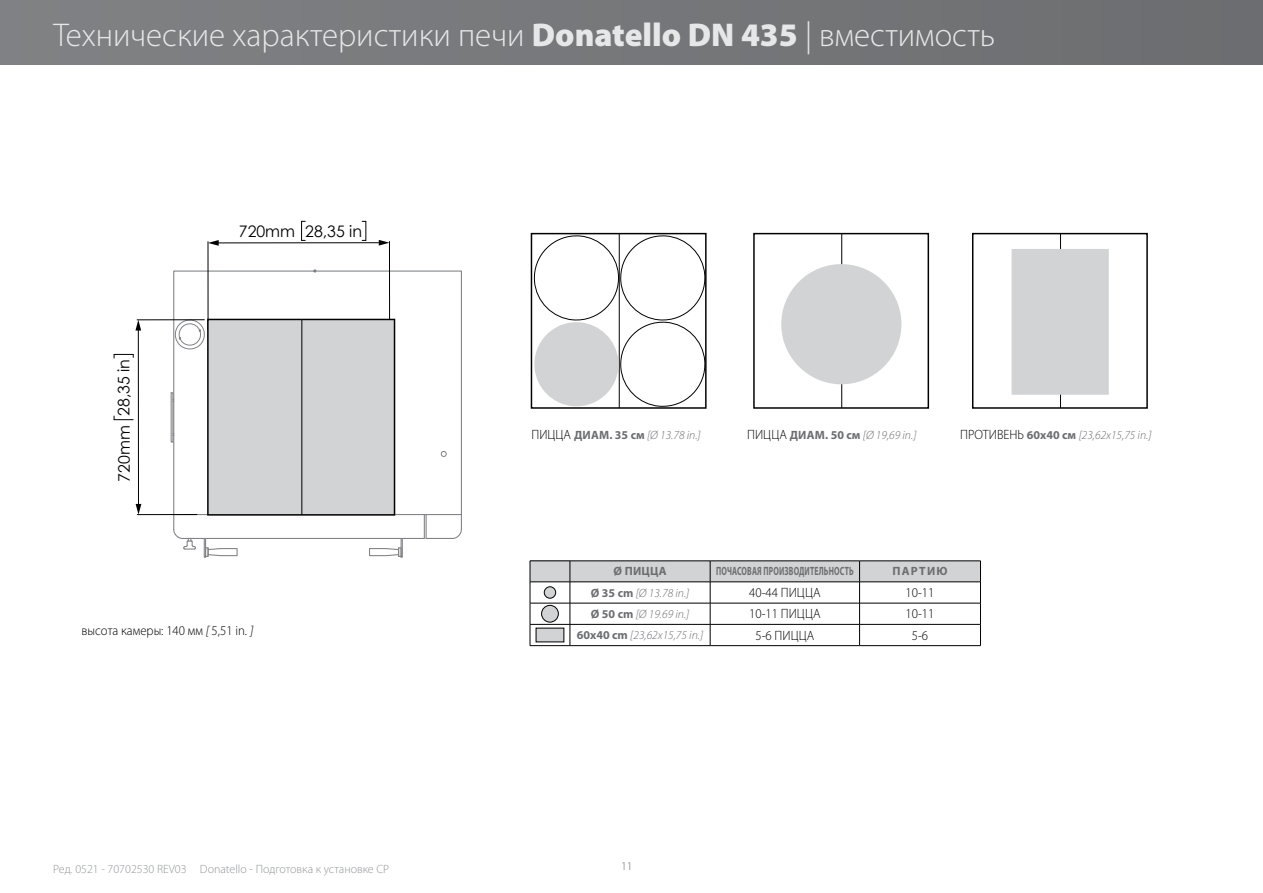
<style>
.page{position:relative;width:1263px;height:893px;background:#fff}
.page>*{position:absolute;margin:0;border:0;box-sizing:border-box;transform-origin:0 0}
.t1{font:300 33px "Myriad Pro";color:#e6e7e8}
.t2{font:15.9px "Century Gothic";color:#000}
.t3{font:300 13.5px "Myriad Pro";color:#000;scale:.95 1}
.t4{font:italic 300 12px "Myriad Pro";color:#6d6e71}
.t5{font:300 12px "Myriad Pro";color:#939598}
.t6{font:700 12px "Myriad Pro";letter-spacing:.02em;color:#6d6e71;scale:.64 1}
.t7{font:700 12px "Myriad Pro";letter-spacing:.02em;color:#6d6e71}
.t8{font:300 12px "Myriad Pro";color:#6d6e71}
.s1{font-weight:900}
.s2{font-style:normal;font-size:13.5px;color:#000}
.s3{font-weight:700;font-style:normal}
.s4{font-style:italic}
</style>
<div class="page">
<div style="left:0;top:0;width:1263px;height:65px;background:#76777a"></div>
<svg style="left:368px;top:537px;width:35px;height:21px"></svg>
<hr style="left:183px;top:538px;width:241px;height:1px;background:#808285">
<svg style="left:203px;top:537px;width:35px;height:21px"></svg>
<div style="left:173px;top:271px;width:289px;height:244px;border:1px solid #808285"></div>
<svg style="left:173px;top:515px;width:24px;height:35px"></svg>
<svg style="left:424px;top:515px;width:38px;height:24px"></svg>
<svg style="left:170px;top:392px;width:4px;height:51px"></svg>
<svg style="left:312px;top:269px;width:6px;height:4px"></svg>
<svg style="left:175px;top:319px;width:30px;height:31px"></svg>
<svg style="left:441px;top:451px;width:6px;height:6px"></svg>
<div style="left:753px;top:233px;width:176px;height:176px;border:1px solid #000"></div>
<hr style="left:841px;top:234px;width:1px;height:174px;background:#000">
<svg style="left:532px;top:234px;width:175px;height:174px"></svg>
<svg style="left:781px;top:262px;width:121px;height:124px"></svg>
<div style="left:972px;top:233px;width:176px;height:176px;border:1px solid #000"></div>
<hr style="left:1060px;top:234px;width:1px;height:174px;background:#000">
<div style="left:1011px;top:249px;width:98px;height:146px;background:#d1d3d4"></div>
<hr style="left:138px;top:329px;width:1px;height:177px;background:#000">
<svg style="left:136px;top:504px;width:5px;height:11px"></svg>
<svg style="left:135px;top:320px;width:6px;height:11px"></svg>
<hr style="left:137px;top:319px;width:67px;height:1px;background:#000">
<hr style="left:137px;top:514px;width:60px;height:1px;background:#000">
<hr style="left:217px;top:242px;width:164px;height:1px;background:#000">
<svg style="left:208px;top:240px;width:11px;height:6px"></svg>
<svg style="left:379px;top:240px;width:10px;height:6px"></svg>
<hr style="left:389px;top:241px;width:1px;height:88px;background:#000">
<hr style="left:208px;top:242px;width:1px;height:87px;background:#000">
<div style="left:208px;top:319px;width:186px;height:196px;background:#d1d3d4"></div>
<div style="left:207px;top:319px;width:188px;height:197px;border:1px solid #000"></div>
<hr style="left:302px;top:320px;width:1px;height:195px;background:#000">
<svg style="left:362px;top:221px;width:5px;height:20px"></svg>
<svg style="left:301px;top:221px;width:4px;height:20px"></svg>
<svg style="left:114px;top:354px;width:20px;height:4px"></svg>
<svg style="left:114px;top:416px;width:19px;height:4px"></svg>
<div style="left:530px;top:561px;width:40px;height:21px;background:#d1d3d4"></div>
<hr style="left:530px;top:561px;width:40px;height:1px;background:#000">
<hr style="left:530px;top:582px;width:40px;height:1px;background:#000">
<hr style="left:530px;top:603px;width:40px;height:1px;background:#000">
<hr style="left:530px;top:624px;width:40px;height:1px;background:#000">
<svg style="left:530px;top:561px;width:1px;height:84px"></svg>
<svg style="left:570px;top:561px;width:411px;height:84px"></svg>
<hr style="left:530px;top:645px;width:40px;height:1px;background:#000">
<hr style="left:570px;top:645px;width:140px;height:1px;background:#000">
<hr style="left:710px;top:645px;width:149px;height:1px;background:#000">
<hr style="left:859px;top:645px;width:122px;height:1px;background:#000">
<div style="left:544px;top:587px;width:12px;height:11px;background:#d1d3d4;border-radius:50%"></div>
<div style="left:544px;top:587px;width:12px;height:11px;border:1px solid #000;border-radius:50%"></div>
<div style="left:542px;top:605px;width:16px;height:17px;background:#d1d3d4;border-radius:50%"></div>
<div style="left:541px;top:605px;width:17px;height:17px;border:1px solid #000;border-radius:50%"></div>
<div style="left:536px;top:628px;width:28px;height:14px;background:#d1d3d4"></div>
<h1 class="t1" style="left:53px;top:17px;width:943px">Технические характеристики печи <span class="s1">Donatello DN 435</span> | вместимость</h1>
<h2 class="t2" style="left:239px;top:220px;width:125px">720mm 28,35 in</h2>
<h2 class="t2" style="left:113px;top:416px;width:58px;rotate:-90deg">28,35 in</h2>
<h2 class="t2" style="left:113px;top:481px;width:58px;rotate:-90deg">720mm</h2>
<p class="t4" style="left:531px;top:429px;width:171px"><span class="s2">ПИЦЦА</span> <span class="s3">диам. 35 см</span> [Ø 13.78 in.]</p>
<p class="t4" style="left:747px;top:429px;width:171px"><span class="s2">ПИЦЦА</span> <span class="s3">диам. 50 см</span> [Ø 19,69 in.]</p>
<p class="t4" style="left:960px;top:429px;width:193px"><span class="s2">ПРОТИВЕН Ь</span> <span class="s3">60x40 см</span> [23,62x15,75 in.]</p>
<p class="t3" style="left:82px;top:623px;width:182px">высота камеры: 140 мм <span class="s4">[</span> 5,51 in. <span class="s4">]</span></p>
<p class="t7" style="left:613px;top:563px;width:54px">ø ПИЦЦА</p>
<p class="t6" style="left:716px;top:563px;width:18px">ПОЧАСОВА</p>
<p class="t6" style="left:757px;top:563px;width:59px">Я ПРОИЗВОДИ</p>
<p class="t6" style="left:810px;top:563px;width:70px">ТЕЛЬНОСТЬ</p>
<p class="t7" style="left:892px;top:563px;width:56px">партию</p>
<p class="t4" style="left:591px;top:586px;width:100px"><span class="s3">ø 35 cm</span> [Ø 13.78 in.]</p>
<p class="t3" style="left:749px;top:585px;width:77px">40-44 ПИЦЦА</p>
<p class="t3" style="left:906px;top:585px;width:32px">10-11</p>
<p class="t4" style="left:591px;top:608px;width:100px"><span class="s3">ø 50 cm</span> [Ø 19.69 in.]</p>
<p class="t3" style="left:749px;top:606px;width:77px">10-11 ПИЦЦА</p>
<p class="t3" style="left:906px;top:606px;width:32px">10-11</p>
<p class="t4" style="left:577px;top:629px;width:128px"><span class="s3">60x40 cm</span> [23,62x15,75 in.]</p>
<p class="t3" style="left:755px;top:628px;width:63px">5-6 ПИЦЦА</p>
<p class="t3" style="left:912px;top:628px;width:19px">5-6</p>
<p class="t5" style="left:53px;top:862px;width:338px">Ред. 0521 - 70702530 REV03 Donatello - Подготовка к установке CP</p>
<p class="t8" style="left:621px;top:859px;width:13px">11</p>
</div>
